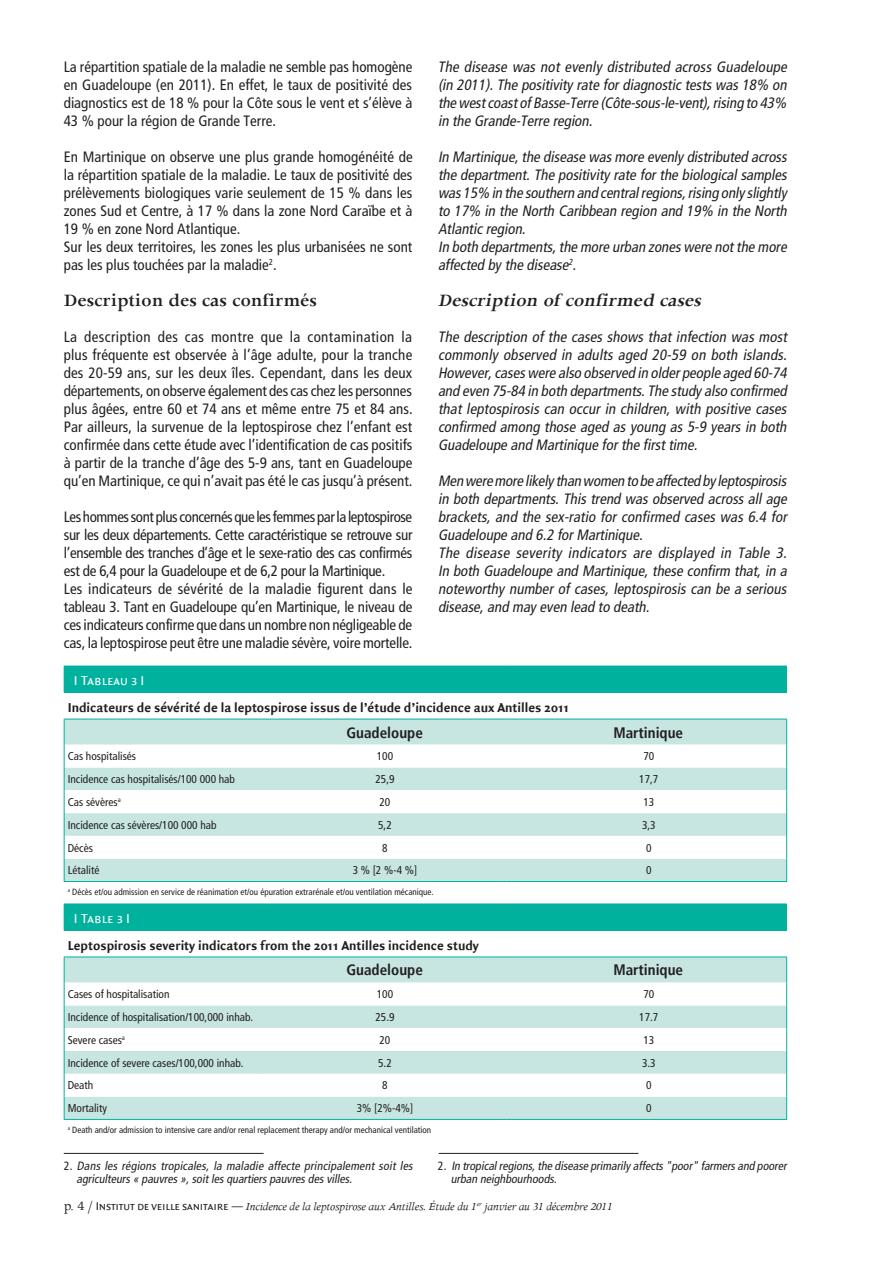
<style>
.page{position:relative;width:893px;height:1263px;background:#fff}
.page>*{position:absolute;margin:0;border:0;box-sizing:border-box;transform-origin:0 0}
.t1{font:italic 600 19.5px "Apollo";color:#231f20}
.t2{font:600 19.5px "Apollo";color:#231f20}
.t3{font:700 condensed 15.15px "Frutiger";color:#231f20}
.t4{font:condensed 15px/18px "Frutiger";color:#231f20;text-align:justify}
.t5{font:italic condensed 15px/18px "Frutiger";color:#231f20;text-align:justify}
.t6{font:700 13.8px "Quadraat Sans";color:#231f20}
.t7{font:13.8px "Quadraat Sans Caps";color:#fff}
.t8{font:italic condensed 12px/13.5px "Frutiger";color:#231f20}
.t9{font:italic 12px "Apollo";letter-spacing:-.015em;color:#231f20}
.t10{font:condensed 11.4px "Frutiger";color:#231f20}
.t11{font:condensed 9px "Frutiger";color:#231f20}
.s1{font-style:normal}
.s2{font-style:normal;font-size:14.25px}
.s3{font-family:"Quadraat Sans Caps";font-style:normal}
</style>
<div class="page">
<div style="left:64px;top:666px;width:723px;height:26px;background:#00b19d"></div>
<div style="left:65px;top:720px;width:721px;height:25px;background:#c7e6e1"></div>
<svg style="left:65px;top:767px;width:721px;height:114px;fill:#c7e6e1"></svg>
<hr style="left:64px;top:719px;width:195px;height:1px;background:#00b19d">
<hr style="left:259px;top:719px;width:248px;height:1px;background:#00b19d">
<hr style="left:507px;top:719px;width:280px;height:1px;background:#00b19d">
<svg style="left:64px;top:719px;width:1px;height:162px"></svg>
<svg style="left:786px;top:719px;width:1px;height:162px"></svg>
<hr style="left:64px;top:881px;width:195px;height:1px;background:#00b19d">
<hr style="left:259px;top:881px;width:248px;height:1px;background:#00b19d">
<hr style="left:507px;top:881px;width:280px;height:1px;background:#00b19d">
<div style="left:64px;top:904px;width:723px;height:26px;background:#00b19d"></div>
<div style="left:65px;top:957px;width:721px;height:25px;background:#c7e6e1"></div>
<svg style="left:65px;top:982px;width:721px;height:137px"></svg>
<hr style="left:64px;top:956px;width:195px;height:1px;background:#00b19d">
<hr style="left:259px;top:956px;width:248px;height:1px;background:#00b19d">
<hr style="left:507px;top:956px;width:280px;height:1px;background:#00b19d">
<svg style="left:64px;top:957px;width:1px;height:162px"></svg>
<svg style="left:786px;top:957px;width:1px;height:162px"></svg>
<hr style="left:64px;top:1119px;width:195px;height:1px;background:#00b19d">
<hr style="left:259px;top:1119px;width:248px;height:1px;background:#00b19d">
<hr style="left:507px;top:1119px;width:280px;height:1px;background:#00b19d">
<hr style="left:64px;top:1153px;width:200px;height:1px;background:#231f20">
<hr style="left:439px;top:1153px;width:199px;height:1px;background:#231f20">
<p class="t4" style="left:64px;top:58px;width:350px">La répartition spatiale de la maladie ne semble pas homogène en Guadeloupe (en 2011). En effet, le taux de positivité des diagnostics est de 18 % pour la Côte sous le vent et s’élève à 43 % pour la région de Grande Terre.</p>
<p class="t4" style="left:64px;top:148px;width:350px;text-align:left">En Martinique on observe une plus grande homogénéité de la répartition spatiale de la maladie. Le taux de positivité des prélèvements biologiques varie seulement de 15 % dans les zones Sud et Centre, à 17 % dans la zone Nord Caraïbe et à 19 % en zone Nord Atlantique.<br>Sur les deux territoires, les zones les plus urbanisées ne sont pas les plus touchées par la maladie<sup>2</sup>.</p>
<h1 class="t2" style="left:64px;top:288px;width:255px">Description des cas confirmés</h1>
<p class="t4" style="left:64px;top:328px;width:350px">La description des cas montre que la contamination la plus fréquente est observée à l’âge adulte, pour la tranche des 20-59 ans, sur les deux îles. Cependant, dans les deux départements, on observe également des cas chez les personnes plus âgées, entre 60 et 74 ans et même entre 75 et 84 ans.<br>Par ailleurs, la survenue de la leptospirose chez l’enfant est confirmée dans cette étude avec l’identification de cas positifs à partir de la tranche d’âge des 5-9 ans, tant en Guadeloupe qu’en Martinique, ce qui n’avait pas été le cas jusqu’à présent.</p>
<p class="t4" style="left:64px;top:508px;width:350px;text-align:left">Les hommes sont plus concernés que les femmes par la leptospirose sur les deux départements. Cette caractéristique se retrouve sur l’ensemble des tranches d’âge et le sexe-ratio des cas confirmés est de 6,4 pour la Guadeloupe et de 6,2 pour la Martinique.<br>Les indicateurs de sévérité de la maladie figurent dans le tableau 3. Tant en Guadeloupe qu’en Martinique, le niveau de ces indicateurs confirme que dans un nombre non négligeable de cas, la leptospirose peut être une maladie sévère, voire mortelle.</p>
<p class="t5" style="left:438px;top:58px;width:353px">The disease was not evenly distributed across Guadeloupe (in 2011).The positivity rate fordiagnostic testswas18% on the westcoastofBasse-Terre (Côte-sous-le-vent),rising to 43% in the Grande-Terre region.</p>
<p class="t5" style="left:438px;top:148px;width:353px;text-align:left">In Martinique,the disease wasmore evenly distributed across the department.The positivity rate forthe biologicalsamples was15% in the southern and centralregions,rising only slightly to 17% in the North Caribbean region and 19% in the North Atlantic region.<br>In both departments,the more urban zoneswere notthe more affected by the disease<sup>2</sup>.</p>
<h1 class="t1" style="left:438px;top:288px;width:268px">Description of confirmed cases</h1>
<p class="t5" style="left:438px;top:328px;width:354px">The description of the cases shows that infection was most commonly observed in adults aged 20-59 on both islands.<br>However,caseswere also observed in olderpeople aged 60-74 and even 75-84 in both departments.The study also confirmed that leptospirosis can occur in children, with positive cases confirmed among those aged as young as 5-9 years in both Guadeloupe and Martinique forthe firsttime.</p>
<p class="t5" style="left:438px;top:472px;width:353px;text-align:left">Men were more likely than women to be affected by leptospirosis in both departments. This trend was observed across all age brackets, and the sex-ratio for confirmed cases was 6.4 for Guadeloupe and 6.2 forMartinique.<br>The disease severity indicators are displayed in Table 3.<br>In both Guadeloupe and Martinique, these confirm that, in a noteworthy number of cases, leptospirosis can be a serious disease,and may even lead to death.</p>
<p class="t7" style="left:74px;top:673px;width:72px">I Tableau 3 I</p>
<p class="t6" style="left:68px;top:700px;width:503px">Indicateurs de sévérité de la leptospirose issus de l’étude d’incidence aux Antilles 2011</p>
<p class="t3" style="left:346px;top:723px;width:78px">Guadeloupe</p>
<p class="t3" style="left:613px;top:723px;width:71px">Martinique</p>
<p class="t10" style="left:68px;top:750px;width:70px">Cas hospitalisés</p>
<p class="t10" style="left:377px;top:750px;width:18px">100</p>
<p class="t10" style="left:643px;top:750px;width:12px">70</p>
<p class="t10" style="left:68px;top:772px;width:169px">Incidence cas hospitalisés/100 000 hab</p>
<p class="t10" style="left:375px;top:772px;width:21px">25,9</p>
<p class="t10" style="left:639px;top:772px;width:21px">17,7</p>
<p class="t10" style="left:68px;top:795px;width:54px">Cas sévères<sup>a</sup></p>
<p class="t10" style="left:380px;top:795px;width:12px">20</p>
<p class="t10" style="left:643px;top:795px;width:12px">13</p>
<p class="t10" style="left:68px;top:818px;width:150px">Incidence cas sévères/100 000 hab</p>
<p class="t10" style="left:378px;top:818px;width:15px">5,2</p>
<p class="t10" style="left:642px;top:818px;width:15px">3,3</p>
<p class="t10" style="left:68px;top:841px;width:27px">Décès</p>
<p class="t10" style="left:382px;top:841px;width:7px">8</p>
<p class="t10" style="left:646px;top:841px;width:7px">0</p>
<p class="t10" style="left:68px;top:864px;width:33px">Létalité</p>
<p class="t10" style="left:353px;top:864px;width:66px">3 % [2 %-4 %]</p>
<p class="t10" style="left:646px;top:864px;width:7px">0</p>
<p class="t11" style="left:68px;top:887px;width:367px"><sup>a</sup> Décès et/ou admission en service de réanimation et/ou épuration extrarénale et/ou ventilation mécanique.</p>
<p class="t7" style="left:74px;top:911px;width:58px">I Table 3 I</p>
<p class="t6" style="left:68px;top:937px;width:413px">Leptospirosis severity indicators from the 2011 Antilles incidence study</p>
<p class="t3" style="left:346px;top:961px;width:78px">Guadeloupe</p>
<p class="t3" style="left:613px;top:961px;width:71px">Martinique</p>
<p class="t10" style="left:68px;top:988px;width:103px">Cases of hospitalisation</p>
<p class="t10" style="left:377px;top:988px;width:18px">100</p>
<p class="t10" style="left:643px;top:988px;width:12px">70</p>
<p class="t10" style="left:68px;top:1010px;width:187px">Incidence of hospitalisation/100,000 inhab.</p>
<p class="t10" style="left:375px;top:1010px;width:21px">25.9</p>
<p class="t10" style="left:639px;top:1010px;width:21px">17.7</p>
<p class="t10" style="left:68px;top:1033px;width:59px">Severe cases<sup>a</sup></p>
<p class="t10" style="left:380px;top:1033px;width:12px">20</p>
<p class="t10" style="left:643px;top:1033px;width:12px">13</p>
<p class="t10" style="left:68px;top:1056px;width:177px">Incidence of severe cases/100,000 inhab.</p>
<p class="t10" style="left:378px;top:1056px;width:15px">5.2</p>
<p class="t10" style="left:642px;top:1056px;width:15px">3.3</p>
<p class="t10" style="left:68px;top:1079px;width:27px">Death</p>
<p class="t10" style="left:382px;top:1079px;width:7px">8</p>
<p class="t10" style="left:646px;top:1079px;width:7px">0</p>
<p class="t10" style="left:68px;top:1102px;width:41px">Mortality</p>
<p class="t10" style="left:357px;top:1102px;width:58px">3% [2%-4%]</p>
<p class="t10" style="left:646px;top:1102px;width:7px">0</p>
<p class="t11" style="left:68px;top:1125px;width:365px"><sup>a</sup> Death and/or admission to intensive care and/or renal replacement therapy and/or mechanical ventilation</p>
<p class="t8" style="left:451px;top:1159px;width:340px;text-indent:-13px"><span class="s1">2 .</span> In tropicalregions,the disease primarily affects"poor" farmersand poorer urban neighbourhoods.</p>
<p class="t9" style="left:64px;top:1199px;width:551px"><span class="s2">p. 4 /</span> <span class="s3">Institut de veille sanitaire —</span> Incidence de la leptospirose aux Antilles. Étude du 1<sup>er</sup> janvier au 31 décembre 2011</p>
<p class="t8" style="left:77px;top:1159px;width:340px;text-indent:-13px"><span class="s1">2 .</span> Dans les régions tropicales, la maladie affecte principalement soit les agriculteurs« pauvres»,soitlesquartierspauvresdesvilles.</p>
</div>
